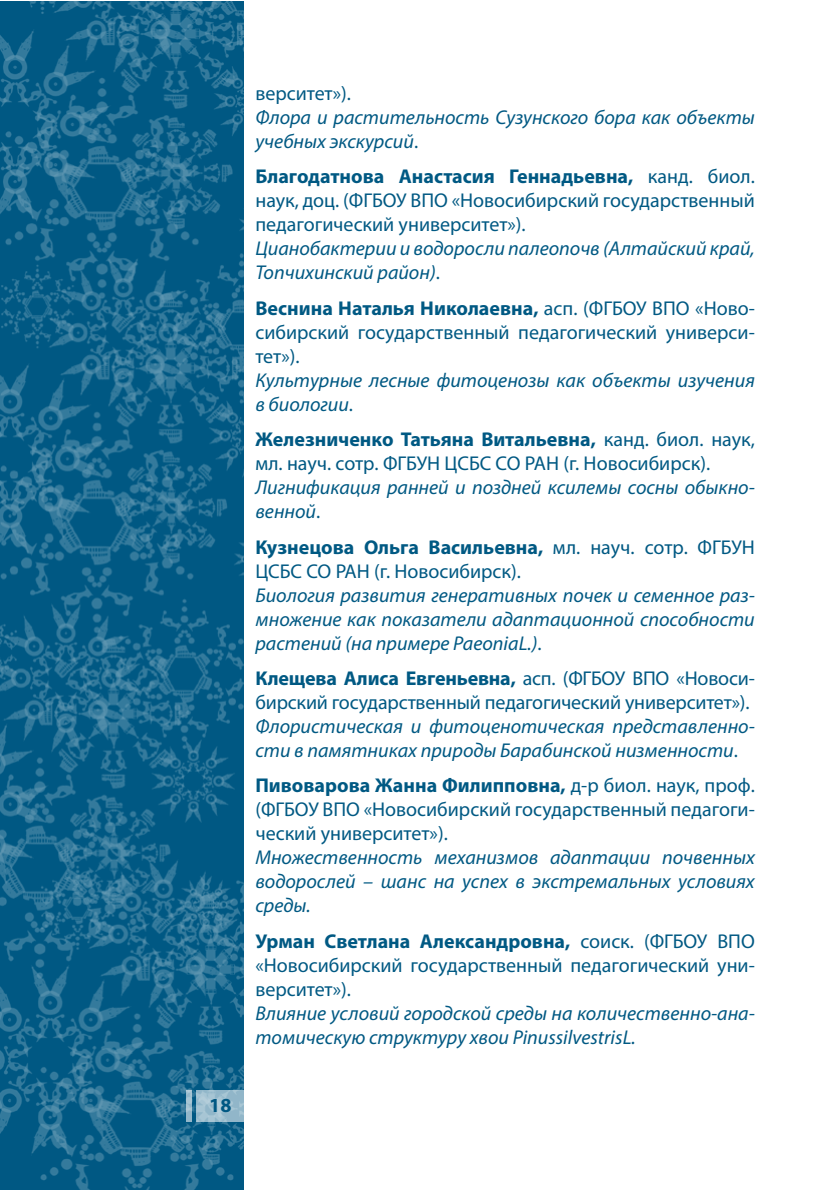
<style>
.page{position:relative;width:840px;height:1191px;background:#fff}
.page>*{position:absolute;margin:0;border:0;box-sizing:border-box;transform-origin:0 0}
.t1{font:20px/24px "Myriad Pro";color:#005983;text-align:justify}
.t2{font:italic 20px/24px "Myriad Pro";color:#005983}
.t3{font:700 20px "Myriad Pro";color:#005883}
.s1{font-style:normal}
.s2{font-weight:700}
</style>
<div class="page">
<img style="left:0;top:1px;width:244px;height:1189px">
<svg style="left:196px;top:1090px;width:48px;height:31px"></svg>
<svg style="left:186px;top:1090px;width:6px;height:31px"></svg>
<p class="t3" style="left:209px;top:1092px;width:24px">18</p>
<p class="t1" style="left:255px;top:81px;width:97px">верситет»).</p>
<p class="t2" style="left:255px;top:105px;width:500px">Флора и растительность Сузунского бора как объекты учебных экскурсий<span class="s1">.</span></p>
<p class="t1" style="left:255px;top:164px;width:500px"><span class="s2">Благодатнова Анастасия Геннадьевна,</span> канд. биол. наук, доц. (ФГБОУ ВПО «Новосибирский государственный педагогический университет»).</p>
<p class="t2" style="left:255px;top:236px;width:500px">Цианобактерии и водоросли палеопочв (Алтайский край,<br>Топчихинский район)<span class="s1">.</span></p>
<p class="t1" style="left:255px;top:296px;width:500px"><span class="s2">Веснина Наталья Николаевна,</span> асп. (ФГБОУ ВПО «Ново&shy;сибирский государственный педагогический универси&shy;тет»).</p>
<p class="t2" style="left:255px;top:368px;width:500px">Культурные лесные фитоценозы как объекты изучения в биологии<span class="s1">.</span></p>
<p class="t1" style="left:255px;top:427px;width:500px"><span class="s2">Железниченко Татьяна Витальевна,</span> канд. биол. наук, мл. науч. сотр. ФГБУН ЦСБС СО РАН (г. Новосибирск).</p>
<p class="t2" style="left:255px;top:475px;width:500px">Лигнификация ранней и поздней ксилемы сосны обыкно&shy;венной<span class="s1">.</span></p>
<p class="t1" style="left:255px;top:534px;width:500px"><span class="s2">Кузнецова Ольга Васильевна,</span> мл. науч. сотр. ФГБУН<br>ЦСБС СО РАН (г. Новосибирск).</p>
<p class="t2" style="left:255px;top:582px;width:500px;text-align:justify">Биология развития генеративных почек и семенное раз&shy;множение как показатели адаптационной способности растений (на примере PaeoniaL.)<span class="s1">.</span></p>
<p class="t1" style="left:255px;top:666px;width:500px"><span class="s2">Клещева Алиса Евгеньевна,</span> асп. (ФГБОУ ВПО «Новоси&shy;бирский государственный педагогический университет»).</p>
<p class="t2" style="left:255px;top:714px;width:500px">Флористическая и фитоценотическая представленно&shy;сти в памятниках природы Барабинской низменности<span class="s1">.</span></p>
<p class="t1" style="left:255px;top:773px;width:500px"><span class="s2">Пивоварова Жанна Филипповна,</span> д-р биол. наук, проф. (ФГБОУ ВПО «Новосибирский государственный педагоги&shy;ческий университет»).</p>
<p class="t2" style="left:255px;top:845px;width:500px;text-align:justify">Множественность механизмов адаптации почвенных водорослей – шанс на успех в экстремальных условиях среды.</p>
<p class="t1" style="left:255px;top:928px;width:500px"><span class="s2">Урман Светлана Александровна,</span> соиск. (ФГБОУ ВПО «Новосибирский государственный педагогический уни&shy;верситет»).</p>
<p class="t2" style="left:255px;top:1000px;width:500px">Влияние условий городской среды на количественно-ана&shy;томическую структуру хвои PinussilvestrisL.</p>
</div>
